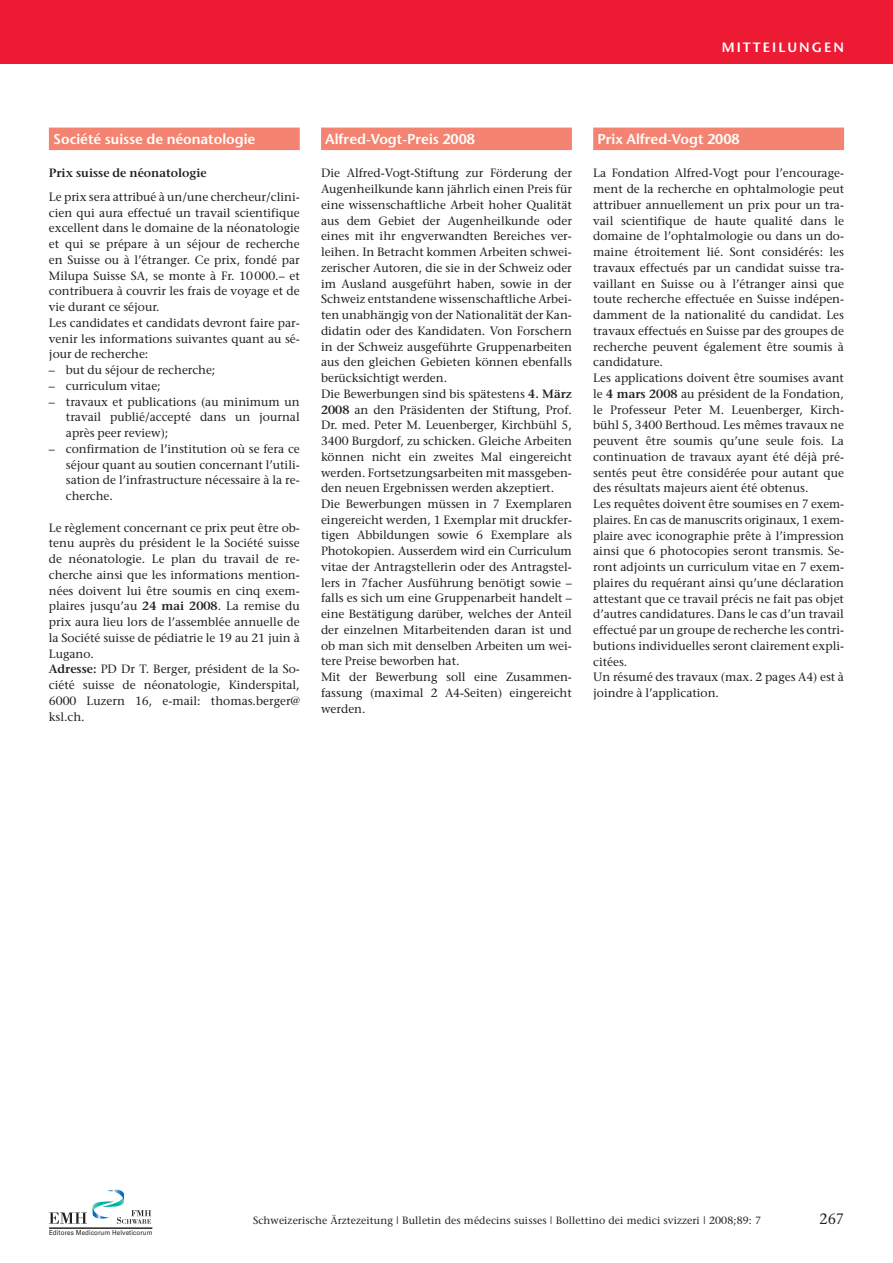
<style>
.page{position:relative;width:893px;height:1263px;background:#fff}
.page>*{position:absolute;margin:0;border:0;box-sizing:border-box;transform-origin:0 0}
.t1{font:15px "Stone Serif";color:#231f20;scale:.95 1}
.t2{font:600 14.25px "Stone Sans";color:#fff}
.t3{font:600 13.5px "Stone Sans";letter-spacing:.15em;color:#fff}
.t4{font:12px/15.8px "Stone Serif";color:#231f20}
.t5{font:600 12px "Stone Serif";color:#231f20}
.t6{font:10.5px "Stone Serif";letter-spacing:.01em;color:#231f20}
.t7{font:6.9px "Univers";letter-spacing:.015em;color:#231f20;scale:.9 1}
.s1{font-weight:600}
</style>
<div class="page">
<div style="left:0;top:0;width:893px;height:64px;background:#ed1a34"></div>
<svg style="left:49px;top:1189px;width:102px;height:35px"></svg>
<hr style="left:49px;top:1228px;width:103px;height:1px;background:#231f20">
<div style="left:49px;top:128px;width:251px;height:22px;background:#f48471"></div>
<div style="left:321px;top:128px;width:251px;height:22px;background:#f48471"></div>
<div style="left:593px;top:128px;width:251px;height:22px;background:#f48471"></div>
<p class="t3" style="left:722px;top:42px;width:124px">MITTEILUNGEN</p>
<p class="t2" style="left:53px;top:133px;width:204px">Société suisse de néonatologie</p>
<p class="t5" style="left:49px;top:168px;width:159px">Prix suisse de néonatologie</p>
<p class="t4" style="left:49px;top:190px;width:252px">Le prix sera attribué à un/une chercheur/clini&shy;cien qui aura effectué un travail scientifique excellent dans le domaine de la néonatologie et qui se prépare à un séjour de recherche en Suisse ou à l’étranger. Ce prix, fondé par Milupa Suisse SA, se monte à Fr. 10000.– et contribuera à couvrir les frais de voyage et de vie durant ce séjour.<br>Les candidates et candidats devront faire par&shy;venir les informations suivantes quant au sé&shy;jour de recherche:</p>
<p class="t4" style="left:49px;top:363px;width:168px">– but du séjour de recherche;</p>
<p class="t4" style="left:49px;top:379px;width:113px">– curriculum vitae;</p>
<p class="t4" style="left:66px;top:395px;width:235px;text-align:justify;text-indent:-17px">– travaux et publications (au minimum un travail publié/accepté dans un journal après peer review);</p>
<p class="t4" style="left:66px;top:442px;width:235px;text-align:justify;text-indent:-17px">– confirmation de l’institution où se fera ce séjour quant au soutien concernant l’utili&shy;sation de l’infrastructure nécessaire à la re&shy;cherche.</p>
<p class="t4" style="left:49px;top:521px;width:252px">Le règlement concernant ce prix peut être ob&shy;tenu auprès du président le la Société suisse de néonatologie. Le plan du travail de re&shy;cherche ainsi que les informations mention&shy;nées doivent lui être soumis en cinq exem&shy;plaires jusqu’au <span class="s1">24 mai 2008</span>. La remise du prix aura lieu lors de l’assemblée annuelle de la Société suisse de pédiatrie le 19 au 21 juin à Lugano.<br><span class="s1">Adresse:</span> PD Dr T. Berger, président de la So&shy;ciété suisse de néonatologie, Kinderspital, 6000 Luzern 16, e-mail: thomas.berger@ ksl.ch.</p>
<p class="t2" style="left:325px;top:133px;width:151px">Alfred-Vogt-Preis 2008</p>
<p class="t4" style="left:321px;top:167px;width:252px">Die Alfred-Vogt-Stiftung zur Förderung der Augenheilkunde kann jährlich einen Preis für eine wissenschaftliche Arbeit hoher Qualität aus dem Gebiet der Augenheilkunde oder eines mit ihr engverwandten Bereiches ver&shy;leihen. In Betracht kommen Arbeiten schwei&shy;zerischer Autoren, die sie in der Schweiz oder im Ausland ausgeführt haben, sowie in der Schweiz entstandene wissenschaftliche Arbei&shy;ten unabhängig von der Nationalität der Kan&shy;didatin oder des Kandidaten. Von Forschern in der Schweiz ausgeführte Gruppenarbeiten aus den gleichen Gebieten können ebenfalls berücksichtigt werden.<br>Die Bewerbungen sind bis spätestens <span class="s1">4. März 2008</span> an den Präsidenten der Stiftung, Prof.<br>Dr. med. Peter M. Leuenberger, Kirchbühl 5, 3400 Burgdorf, zu schicken. Gleiche Arbeiten können nicht ein zweites Mal eingereicht werden. Fortsetzungsarbeiten mit massgeben&shy;den neuen Ergebnissen werden akzeptiert.<br>Die Bewerbungen müssen in 7 Exemplaren eingereicht werden, 1 Exemplar mit druckfer&shy;tigen Abbildungen sowie 6 Exemplare als Photokopien. Ausserdem wird ein Curriculum vitae der Antragstellerin oder des Antragstel&shy;lers in 7facher Ausführung benötigt sowie – falls es sich um eine Gruppenarbeit handelt – eine Bestätigung darüber, welches der Anteil der einzelnen Mitarbeitenden daran ist und ob man sich mit denselben Arbeiten um wei&shy;tere Preise beworben hat.<br>Mit der Bewerbung soll eine Zusammen - fassung (maximal 2 A4-Seiten) eingereicht werden.</p>
<p class="t2" style="left:597px;top:133px;width:144px">Prix Alfred-Vogt 2008</p>
<p class="t4" style="left:593px;top:167px;width:252px">La Fondation Alfred-Vogt pour l’encourage&shy;ment de la recherche en ophtalmologie peut attribuer annuellement un prix pour un tra&shy;vail scientifique de haute qualité dans le domaine de l’ophtalmologie ou dans un do&shy;maine étroitement lié. Sont considérés: les travaux effectués par un candidat suisse tra&shy;vaillant en Suisse ou à l’étranger ainsi que toute recherche effectuée en Suisse indépen&shy;damment de la nationalité du candidat. Les travaux effectués en Suisse par des groupes de recherche peuvent également être soumis à candidature.<br>Les applications doivent être soumises avant le <span class="s1">4 mars 2008</span> au président de la Fondation, le Professeur Peter M. Leuenberger, Kirch&shy;bühl 5, 3400 Berthoud. Les mêmes travaux ne peuvent être soumis qu’une seule fois. La continuation de travaux ayant été déjà pré&shy;sentés peut être considérée pour autant que des résultats majeurs aient été obtenus.<br>Les requêtes doivent être soumises en 7 exem&shy;plaires. En cas de manuscrits originaux, 1 exem&shy;plaire avec iconographie prête à l’impression ainsi que 6 photocopies seront transmis. Se&shy;ront adjoints un curriculum vitae en 7 exem&shy;plaires du requérant ainsi qu’une déclaration attestant que ce travail précis ne fait pas objet d’autres candidatures. Dans le cas d’un travail effectué par un groupe de recherche les contri&shy;butions individuelles seront clairement expli&shy;citées.<br>Un résumé des travaux (max. 2 pages A4) est à joindre à l’application.</p>
<p class="t7" style="left:49px;top:1229px;width:117px">Editores Medicorum Helveticorum</p>
<p class="t6" style="left:253px;top:1216px;width:510px">Schweizerische Ärztezeitung | Bulletin des médecins suisses | Bollettino dei medici svizzeri | 2008;89: 7</p>
<p class="t1" style="left:819px;top:1213px;width:27px">267</p>
</div>
